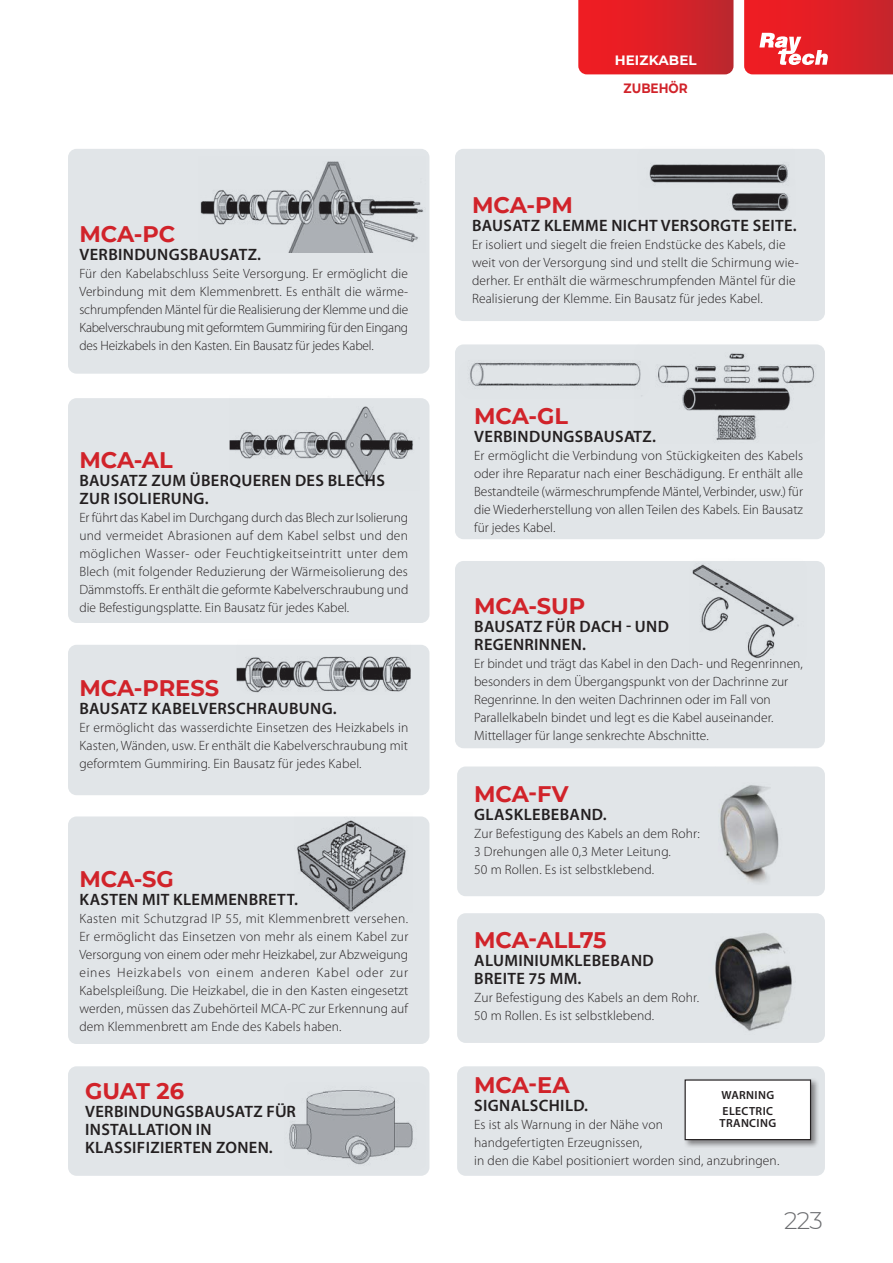
<style>
.page{position:relative;width:893px;height:1263px;background:#fff}
.page>*{position:absolute;margin:0;border:0;box-sizing:border-box;transform-origin:0 0}
.t1{font:300 24px "Montserrat";color:#6c6d70}
.t2{font:700 22.5px "Montserrat";color:#d1232a}
.t3{font:600 16.5px/18px "Myriad Pro";letter-spacing:.02em;color:#231f20}
.t4{font:300 13.5px/18px "Myriad Pro";letter-spacing:.01em;color:#231f20;text-align:justify}
.t5{font:700 13.5px "Montserrat";letter-spacing:.01em;color:#fff}
.t6{font:700 13.5px "Montserrat";color:#d1232a;scale:.9 1}
.t7{font:600 11.7px "Myriad Pro";letter-spacing:.03em;color:#231f20}
</style>
<div class="page">
<svg style="left:578px;top:0;width:155px;height:74px;background:#db2127"></svg>
<svg style="left:744px;top:0;width:149px;height:74px;background:#e13036"></svg>
<div style="left:68px;top:149px;width:361px;height:225px;background:#e1e5e8;border-radius:9px"></div>
<div style="left:455px;top:149px;width:370px;height:172px;background:#e1e5e8;border-radius:9px"></div>
<div style="left:68px;top:398px;width:361px;height:225px;background:#e1e5e8;border-radius:9px"></div>
<div style="left:68px;top:645px;width:361px;height:150px;background:#e1e5e8;border-radius:9px"></div>
<div style="left:68px;top:816px;width:361px;height:228px;background:#e1e5e8;border-radius:9px"></div>
<div style="left:457px;top:766px;width:368px;height:130px;background:#e1e5e8;border-radius:9px"></div>
<div style="left:457px;top:913px;width:368px;height:130px;background:#e1e5e8;border-radius:9px"></div>
<div style="left:457px;top:1066px;width:368px;height:110px;background:#e1e5e8;border-radius:9px"></div>
<div style="left:68px;top:1066px;width:361px;height:110px;background:#e1e5e8;border-radius:9px"></div>
<div style="left:455px;top:344px;width:370px;height:195px;background:#e1e5e8;border-radius:9px"></div>
<div style="left:455px;top:561px;width:370px;height:187px;background:#e1e5e8;border-radius:9px"></div>
<div style="left:192px;top:150px;width:243px;height:148px;background:#e1e5e8;border-radius:15px"></div>
<img style="left:200px;top:161px;width:224px;height:92px">
<img style="left:230px;top:406px;width:183px;height:76px">
<img style="left:634px;top:344px;width:191px;height:96px">
<img style="left:470px;top:360px;width:179px;height:39px">
<img style="left:237px;top:656px;width:174px;height:37px">
<img style="left:692px;top:564px;width:107px;height:95px">
<img style="left:294px;top:816px;width:118px;height:96px">
<img style="left:289px;top:1090px;width:124px;height:75px">
<div style="left:683px;top:1077px;width:136px;height:71px;background:#231f20;opacity:.5"></div>
<div style="left:685px;top:1080px;width:125px;height:59px;background:#fff"></div>
<div style="left:685px;top:1079px;width:126px;height:61px;border:1px solid #231f20"></div>
<img style="left:715px;top:933px;width:77px;height:98px">
<img style="left:713px;top:766px;width:85px;height:117px">
<img style="left:649px;top:163px;width:139px;height:15px">
<img style="left:650px;top:178px;width:139px;height:33px">
<p class="t2" style="left:79px;top:218px;width:98px">MCA-PC</p>
<p class="t3" style="left:80px;top:245px;width:183px">VERBINDUNGSBAUSATZ.</p>
<p class="t4" style="left:79px;top:265px;width:330px">Für den Kabelabschluss Seite Versorgung. Er ermöglicht die Verbindung mit dem Klemmenbrett. Es enthält die wärme&shy;schrumpfenden Mäntel für die Realisierung der Klemme und die Kabelverschraubung mit geformtem Gummiring für den Eingang des Heizkabels in den Kasten. Ein Bausatz für jedes Kabel.</p>
<p class="t2" style="left:79px;top:444px;width:95px">MCA-AL</p>
<p class="t3" style="left:80px;top:471px;width:307px">BAUSATZ ZUM ÜBERQUEREN DES BLECHS<br>ZUR ISOLIERUNG.</p>
<p class="t4" style="left:79px;top:509px;width:331px">Er führt das Kabel im Durchgang durch das Blech zur Isolierung und vermeidet Abrasionen auf dem Kabel selbst und den möglichen Wasser- oder Feuchtigkeitseintritt unter dem Blech (mit folgender Reduzierung der Wärmeisolierung des Dämmstoffs. Er enthält die geformte Kabelverschraubung und die Befestigungsplatte. Ein Bausatz für jedes Kabel.</p>
<p class="t2" style="left:79px;top:672px;width:141px">MCA-PRESS</p>
<p class="t3" style="left:80px;top:699px;width:259px">BAUSATZ KABELVERSCHRAUBUNG.</p>
<p class="t4" style="left:79px;top:718px;width:331px">Er ermöglicht das wasserdichte Einsetzen des Heizkabels in Kasten, Wänden, usw. Er enthält die Kabelverschraubung mit geformtem Gummiring. Ein Bausatz für jedes Kabel.</p>
<p class="t2" style="left:79px;top:863px;width:96px">MCA-SG</p>
<p class="t3" style="left:80px;top:890px;width:220px">KASTEN MIT KLEMMENBRETT.</p>
<p class="t4" style="left:79px;top:910px;width:330px">Kasten mit Schutzgrad IP 55, mit Klemmenbrett versehen.<br>Er ermöglicht das Einsetzen von mehr als einem Kabel zur Versorgung von einem oder mehr Heizkabel, zur Abzweigung eines Heizkabels von einem anderen Kabel oder zur Kabelspleißung. Die Heizkabel, die in den Kasten eingesetzt werden, müssen das Zubehörteil MCA-PC zur Erkennung auf dem Klemmenbrett am Ende des Kabels haben.</p>
<p class="t2" style="left:85px;top:1074px;width:101px">GUAT 26</p>
<p class="t3" style="left:85px;top:1102px;width:212px">VERBINDUNGSBAUSATZ FÜR<br>INSTALLATION IN<br>KLASSIFIZIERTEN ZONEN.</p>
<p class="t5" style="left:615px;top:51px;width:83px">HEIZKABEL</p>
<p class="t6" style="left:624px;top:78px;width:73px">ZUBEHÖR</p>
<p class="t2" style="left:472px;top:189px;width:102px">MCA-PM</p>
<p class="t3" style="left:472px;top:216px;width:326px">BAUSATZ KLEMME NICHT VERSORGTE SEITE.</p>
<p class="t4" style="left:472px;top:236px;width:328px;text-align:left">Er isoliert und siegelt die freien Endstücke des Kabels, die weit von der Versorgung sind und stellt die Schirmung wie&shy;derher. Er enthält die wärmeschrumpfenden Mäntel für die Realisierung der Klemme. Ein Bausatz für jedes Kabel.</p>
<p class="t2" style="left:474px;top:399px;width:96px">MCA-GL</p>
<p class="t3" style="left:474px;top:427px;width:183px">VERBINDUNGSBAUSATZ.</p>
<p class="t4" style="left:474px;top:446px;width:330px">Er ermöglicht die Verbindung von Stückigkeiten des Kabels oder ihre Reparatur nach einer Beschädigung. Er enthält alle Bestandteile (wärmeschrumpfende Mäntel, Verbinder, usw.) für die Wiederherstellung von allen Teilen des Kabels. Ein Bausatz für jedes Kabel.</p>
<p class="t2" style="left:474px;top:590px;width:113px">MCA-SUP</p>
<p class="t3" style="left:474px;top:617px;width:196px">BAUSATZ FÜR DACH - UND<br>REGENRINNEN.</p>
<p class="t4" style="left:474px;top:655px;width:330px;text-align:left">Er bindet und trägt das Kabel in den Dach- und Regenrinnen, besonders in dem Übergangspunkt von der Dachrinne zur Regenrinne. In den weiten Dachrinnen oder im Fall von Parallelkabeln bindet und legt es die Kabel auseinander.<br>Mittellager für lange senkrechte Abschnitte.</p>
<p class="t2" style="left:474px;top:778px;width:96px">MCA-FV</p>
<p class="t3" style="left:474px;top:805px;width:134px">GLASKLEBEBAND.</p>
<p class="t4" style="left:474px;top:824px;width:227px;text-align:left">Zur Befestigung des Kabels an dem Rohr:<br>3 Drehungen alle 0,3 Meter Leitung.<br>50 m Rollen. Es ist selbstklebend.</p>
<p class="t2" style="left:474px;top:923px;width:134px">MCA-ALL75</p>
<p class="t3" style="left:474px;top:951px;width:181px">ALUMINIUMKLEBEBAND<br>BREITE 75 MM.</p>
<p class="t4" style="left:474px;top:988px;width:226px">Zur Befestigung des Kabels an dem Rohr.<br>50 m Rollen. Es ist selbstklebend.</p>
<p class="t2" style="left:474px;top:1069px;width:97px">MCA-EA</p>
<p class="t3" style="left:474px;top:1096px;width:115px">SIGNALSCHILD.</p>
<p class="t4" style="left:474px;top:1116px;width:307px;text-align:left">Es ist als Warnung in der Nähe von<br>handgefertigten Erzeugnissen,<br>in den die Kabel positioniert worden sind, anzubringen.</p>
<p class="t7" style="left:721px;top:1088px;width:54px">WARNING</p>
<p class="t7" style="left:723px;top:1103px;width:52px">ELECTRIC</p>
<p class="t7" style="left:719px;top:1115px;width:58px">TRANCING</p>
<h1 class="t1" style="left:784px;top:1204px;width:40px">223</h1>
</div>
